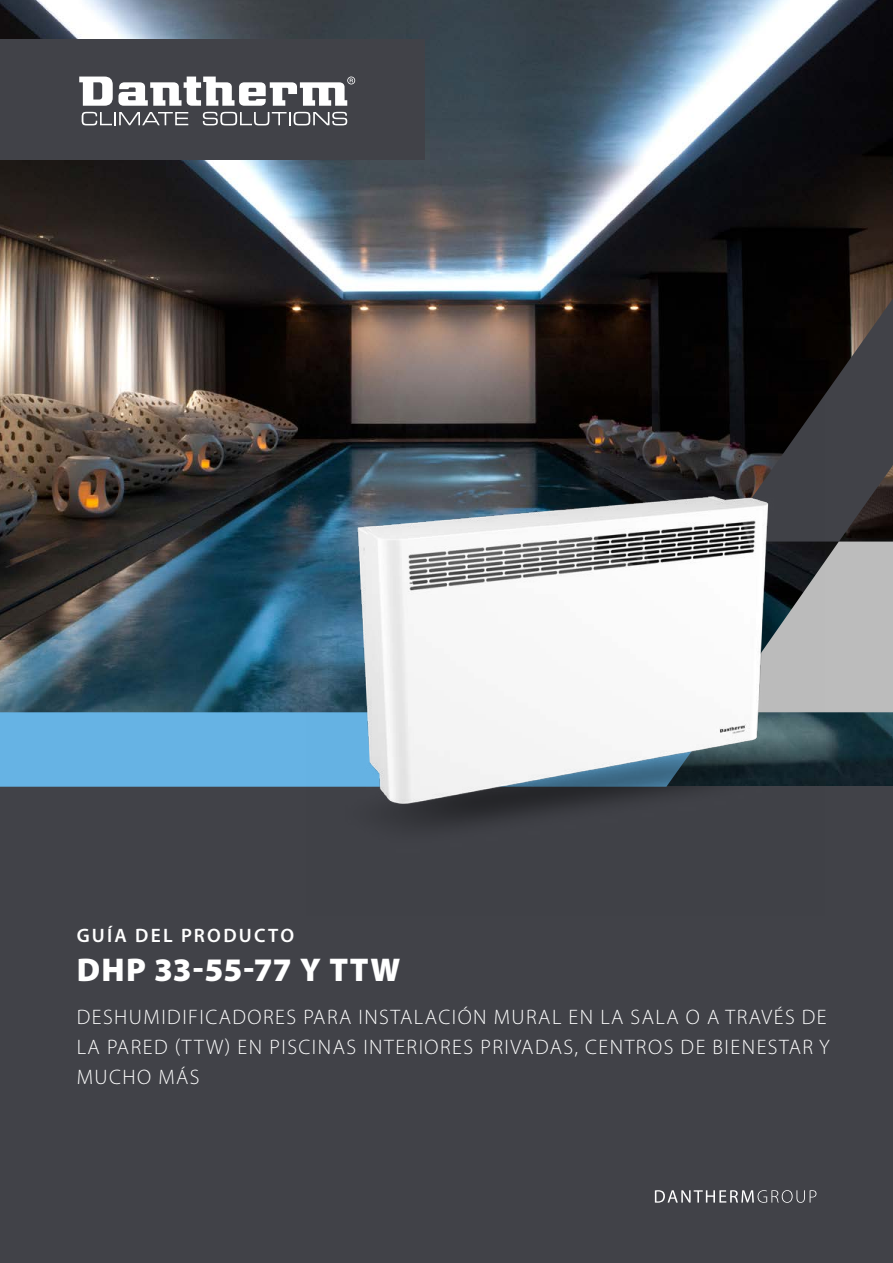
<style>
.page{position:relative;width:893px;height:1263px;background:#fff}
.page>*{position:absolute;margin:0;border:0;box-sizing:border-box;transform-origin:0 0}
.t1{font:900 33px "Myriad Pro";letter-spacing:.04em;color:#fff}
.t2{font:300 21px/30px "Myriad Pro";letter-spacing:.07em;color:#fff}
.t3{font:600 19.5px "Myriad Pro";letter-spacing:.115em;color:#fff}
</style>
<div class="page">
<img style="left:0;top:0;width:893px;height:787px">
<div style="left:0;top:787px;width:893px;height:476px;background:#414248"></div>
<svg style="left:719px;top:298px;width:174px;height:414px;background:#525152"></svg>
<div style="left:0;top:712px;width:306px;height:75px;background:#66b3e4"></div>
<div style="left:0;top:39px;width:424px;height:120px;background:#414248"></div>
<svg style="left:79px;top:77px;width:276px;height:29px"></svg>
<svg style="left:82px;top:112px;width:106px;height:13px"></svg>
<svg style="left:203px;top:112px;width:144px;height:13px"></svg>
<svg style="left:655px;top:1190px;width:161px;height:13px"></svg>
<img style="left:306px;top:396px;width:519px;height:431px">
<p class="t3" style="left:77px;top:923px;width:219px">GUÍA DEL PRODUCTO</p>
<h1 class="t1" style="left:77px;top:948px;width:325px">DHP 33-55-77 Y TTW</h1>
<p class="t2" style="left:77px;top:1002px;width:754px">DESHUMIDIFICADORES PARA INSTALACIÓN MURAL EN LA SALA O A TRAVÉS DE<br>LA PARED (TTW) EN PISCINAS INTERIORES PRIVADAS, CENTROS DE BIENESTAR Y<br>MUCHO MÁS</p>
</div>
